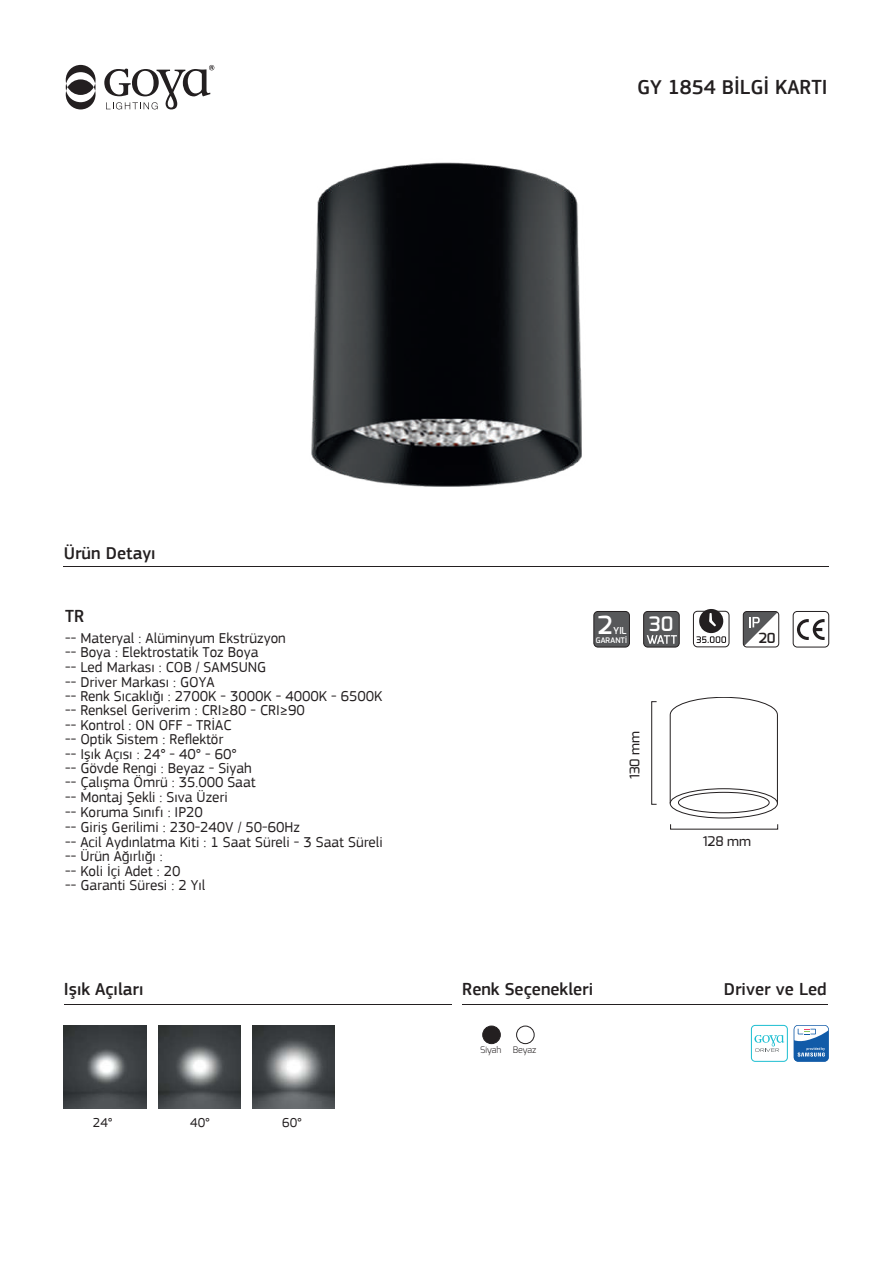
<style>
.page{position:relative;width:893px;height:1263px;background:#fff}
.page>*{position:absolute;margin:0;border:0;box-sizing:border-box;transform-origin:0 0}
.t1{font:600 24.9px "Exo";color:#fff}
.t2{font:500 21px "PF Square Sans Pro";color:#231f20}
.t3{font:600 19.95px "Exo";color:#fff}
.t4{font:500 18px "PF Square Sans Pro";color:#231f20}
.t5{font:15px/14.5px "PF Square Sans Pro";color:#231f20}
.t6{font:600 13.95px "Exo";color:#231f20}
.t7{font:13.5px "PF Square Sans Pro";color:#231f20}
.t8{font:500 13.35px "Exo";color:#231f20}
.t9{font:600 9.45px "Exo";color:#fff}
.t10{font:300 9px "Exo";color:#231f20}
.t11{font:600 7.65px "Exo";color:#fff}
</style>
<div class="page">
<hr style="left:64px;top:1004px;width:387px;height:1px;background:#231f20">
<hr style="left:64px;top:566px;width:765px;height:1px;background:#231f20">
<hr style="left:462px;top:1004px;width:366px;height:1px;background:#231f20">
<svg style="left:794px;top:1025px;width:35px;height:37px"></svg>
<div style="left:751px;top:1025px;width:37px;height:37px;border:1px solid #1cbed1;border-radius:4px"></div>
<svg style="left:754px;top:1035px;width:30px;height:17px"></svg>
<svg style="left:66px;top:65px;width:30px;height:44px"></svg>
<svg style="left:104px;top:65px;width:110px;height:44px"></svg>
<div style="left:516px;top:1026px;width:18px;height:18px;border:1px solid #231f20;border-radius:50%"></div>
<div style="left:483px;top:1026px;width:17px;height:18px;background:#231f20;border-radius:50%"></div>
<div style="left:482px;top:1026px;width:19px;height:18px;border:1px solid #231f20;border-radius:50%"></div>
<div style="left:644px;top:611px;width:35px;height:36px;background:#57585a;border-radius:4px"></div>
<div style="left:643px;top:611px;width:37px;height:36px;border:1px solid #231f20;border-radius:4px"></div>
<svg style="left:647px;top:635px;width:30px;height:9px"></svg>
<div style="left:793px;top:611px;width:36px;height:36px;border:1px solid #231f20;border-radius:4px"></div>
<svg style="left:797px;top:619px;width:28px;height:21px"></svg>
<div style="left:743px;top:611px;width:36px;height:36px;border:1px solid #231f20;border-radius:4px"></div>
<svg style="left:743px;top:611px;width:34px;height:35px"></svg>
<div style="left:594px;top:611px;width:35px;height:36px;background:#57585a;border-radius:4px"></div>
<div style="left:593px;top:611px;width:37px;height:36px;border:1px solid #231f20;border-radius:4px"></div>
<div style="left:693px;top:611px;width:36px;height:36px;border:1px solid #231f20;border-radius:4px"></div>
<svg style="left:696px;top:609px;width:30px;height:34px"></svg>
<img style="left:158px;top:1025px;width:82px;height:83px">
<img style="left:64px;top:1025px;width:82px;height:83px">
<img style="left:252px;top:1025px;width:82px;height:83px">
<svg style="left:670px;top:697px;width:108px;height:18px"></svg>
<div style="left:670px;top:788px;width:108px;height:30px;border:1px solid #231f20;border-radius:50%"></div>
<div style="left:678px;top:792px;width:91px;height:21px;border:1px solid #231f20;border-radius:50%"></div>
<hr style="left:670px;top:715px;width:1px;height:88px;background:#231f20">
<hr style="left:777px;top:715px;width:1px;height:88px;background:#231f20">
<img style="left:311px;top:162px;width:271px;height:325px">
<p class="t4" style="left:64px;top:543px;width:93px">Ürün Detayı</p>
<p class="t4" style="left:65px;top:606px;width:21px">TR</p>
<p class="t5" style="left:65px;top:631px;width:319px">-- Materyal : Alüminyum Ekstrüzyon<br>-- Boya : Elektrostatik Toz Boya<br>-- Led Markası : COB / SAMSUNG<br>-- Driver Markası : GOYA<br>-- Renk Sıcaklığı : 2700K - 3000K - 4000K - 6500K -- Renksel Geriverim : CRI≥80 - CRI≥90<br>-- Kontrol : ON OFF - TRİAC<br>-- Optik Sistem : Reflektör<br>-- Işık Açısı : 24° - 40° - 60°<br>-- Gövde Rengi : Beyaz - Siyah<br>-- Çalışma Ömrü : 35.000 Saat<br>-- Montaj Şekli : Sıva Üzeri<br>-- Koruma Sınıfı : IP20<br>-- Giriş Gerilimi : 230-240V / 50-60Hz<br>-- Acil Aydınlatma Kiti : 1 Saat Süreli - 3 Saat Süreli -- Ürün Ağırlığı :<br>-- Koli İçi Adet : 20<br>-- Garanti Süresi : 2 Yıl</p>
<h2 class="t2" style="left:637px;top:75px;width:192px">GY 1854 BİLGİ KARTI</h2>
<h1 class="t1" style="left:598px;top:609px;width:16px">2</h1>
<p class="t9" style="left:613px;top:624px;width:15px">YIL</p>
<h3 class="t3" style="left:649px;top:611px;width:26px">30</h3>
<p class="t11" style="left:596px;top:635px;width:33px">GARANTİ</p>
<p class="t6" style="left:759px;top:629px;width:19px">20</p>
<p class="t8" style="left:626px;top:779px;width:50px;rotate:-90deg">130 mm</p>
<p class="t8" style="left:703px;top:833px;width:50px">128 mm</p>
<p class="t4" style="left:64px;top:979px;width:81px">Işık Açıları</p>
<p class="t4" style="left:462px;top:979px;width:132px">Renk Seçenekleri</p>
<p class="t4" style="left:724px;top:979px;width:104px">Driver ve Led</p>
<p class="t7" style="left:93px;top:1115px;width:21px">24°</p>
<p class="t7" style="left:190px;top:1115px;width:21px">40°</p>
<p class="t7" style="left:282px;top:1115px;width:21px">60°</p>
<p class="t10" style="left:480px;top:1044px;width:23px">Siyah</p>
<p class="t10" style="left:513px;top:1044px;width:25px">Beyaz</p>
</div>
